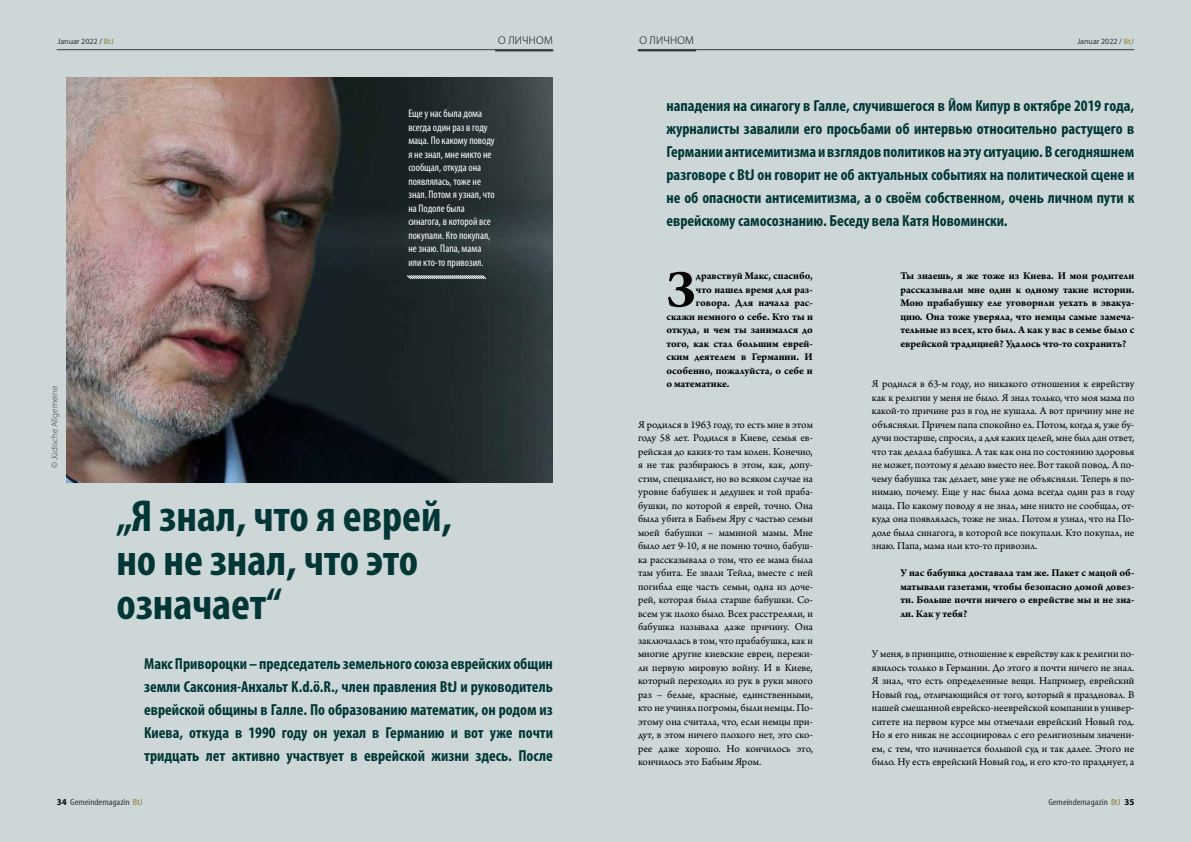
<style>
.page{position:relative;width:1191px;height:842px;background:#cdd7d7}
.page>*{position:absolute;margin:0;border:0;box-sizing:border-box;transform-origin:0 0}
.t1{font:700 55.5px "Arno Pro";color:#000}
.t2{font:700 condensed 45px/44px "Myriad Pro";color:#003636}
.t3{font:700 condensed 16px/23px "Myriad Pro";color:#003636;text-align:justify}
.t4{font:300 11.3px "Myriad Pro";letter-spacing:.02em;color:#000}
.t5{font:11px/13.5px "Arno Pro";color:#000;text-align:justify}
.t6{font:700 11px/13.5px "Arno Pro";color:#000;text-align:justify}
.t7{font:condensed 11px/13.5px "Myriad Pro";color:#fff}
.t8{font:condensed 9px "Myriad Pro";color:#393b41;scale:1.14 1}
.t9{font:300 9px "Myriad Pro";color:#393b41}
.t10{font:8px "Myriad Pro";color:#313747}
.s1{color:#b1933f}
.s2{font-weight:700;font-stretch:normal;color:#000}
</style>
<div class="page">
<hr style="left:638px;top:49px;width:58px;height:2px;background:#393b41">
<hr style="left:495px;top:49px;width:58px;height:2px;background:#393b41">
<hr style="left:57px;top:49px;width:496px;height:1px;background:#393b41">
<img style="left:66px;top:77px;width:487px;height:405px">
<svg style="left:406px;top:274px;width:81px;height:6px"></svg>
<p class="t10" style="left:57px;top:37px;width:58px">Januar 2022 / <span class="s1">BtJ</span></p>
<p class="t4" style="left:639px;top:34px;width:56px">О ЛИЧНОМ</p>
<p class="t10" style="left:1077px;top:37px;width:58px">Januar 2022 / <span class="s1">BtJ</span></p>
<p class="t4" style="left:498px;top:34px;width:56px">О ЛИЧНОМ</p>
<p class="t9" style="left:49px;top:468px;width:84px;rotate:-90deg">© Jüdische Allgemeine</p>
<p class="t7" style="left:408px;top:107px;width:88px">Еще у нас была дома всегда один раз в году маца. По какому поводу я не знал, мне никто не сообщал, откуда она появлялась, тоже не знал. Потом я узнал, что на Подоле была синагога, в которой все покупали. Кто покупал, не знаю. Папа, мама или кто-то привозил.</p>
<h2 class="t2" style="left:116px;top:493px;width:337px">„Я знал, что я еврей, но не знал, что это означает“</h2>
<p class="t3" style="left:144px;top:652px;width:410px">Макс Привороцки – председатель земельного союза еврейских общин земли Саксония-Анхальт K.d.ö.R., член правления BtJ и руководитель еврейской общины в Галле. По образованию математик, он родом из Киева, откуда в 1990 году он уехал в Германию и вот уже почти тридцать лет активно участвует в еврейской жизни здесь. После</p>
<p class="t3" style="left:666px;top:94px;width:469px">нападения на синагогу в Галле, случившегося в Йом Кипур в октябре 2019 года, журналисты завалили его просьбами об интервью относительно растущего в Германии антисемитизма и взглядов политиков на эту ситуацию. В сегодняшнем разговоре с BtJ он говорит не об актуальных событиях на политической сцене и не об опасности антисемитизма, а о своём собственном, очень личном пути к еврейскому самосознанию. Беседу вела Катя Новомински.</p>
<h1 class="t1" style="left:666px;top:257px;width:31px">З</h1>
<p class="t6" style="left:696px;top:270px;width:118px">дравствуй Макс, спасибо,</p>
<p class="t6" style="left:696px;top:283px;width:118px">что нашел время для раз-</p>
<p class="t6" style="left:696px;top:297px;width:118px">говора. Для начала рас-</p>
<p class="t6" style="left:666px;top:310px;width:148px">скажи немного о себе. Кто ты и</p>
<p class="t6" style="left:666px;top:324px;width:148px">откуда, и чем ты занимался до</p>
<p class="t6" style="left:666px;top:337px;width:148px">того, как стал большим еврей-</p>
<p class="t6" style="left:666px;top:351px;width:148px">ским деятелем в Германии. И</p>
<p class="t6" style="left:666px;top:364px;width:148px">особенно, пожалуйста, о себе и</p>
<p class="t6" style="left:666px;top:378px;width:65px">о математике.</p>
<p class="t5" style="left:638px;top:418px;width:176px">Я родился в 1963 году, то есть мне в этом году 58 лет. Родился в Киеве, семья ев&shy;рейская до каких-то там колен. Конечно, я не так разбираюсь в этом, как, допу&shy;стим, специалист, но во всяком случае на уровне бабушек и дедушек и той праба&shy;бушки, по которой я еврей, точно. Она была убита в Бабьем Яру с частью семьи моей бабушки – маминой мамы. Мне было лет 9-10, я не помню точно, бабуш&shy;ка рассказывала о том, что ее мама была там убита. Ее звали Тейла, вместе с ней погибла еще часть семьи, одна из доче&shy;рей, которая была старше бабушки. Со&shy;всем уж плохо было. Всех расстреляли, и бабушка называла даже причину. Она заключалась в том, что прабабушка, как и многие другие киевские евреи, пережи&shy;ли первую мировую войну. И в Киеве, который переходил из рук в руки много раз – белые, красные, единственными, кто не учинял погромы, были немцы. По&shy;этому она считала, что, если немцы при&shy;дут, в этом ничего плохого нет, это ско&shy;рее даже хорошо. Но кончилось это, кончилось это Бабьим Яром.</p>
<p class="t6" style="left:900px;top:270px;width:236px">Ты знаешь, я же тоже из Киева. И мои родители рассказывали мне один к одному такие истории.<br>Мою прабабушку еле уговорили уехать в эвакуа&shy;цию. Она тоже уверяла, что немцы самые замеча&shy;тельные из всех, кто был. А как у вас в семье было с еврейской традицией? Удалось что-то сохранить?</p>
<p class="t5" style="left:872px;top:378px;width:264px">Я родился в 63-м году, но никакого отношения к еврейству как к религии у меня не было. Я знал только, что моя мама по какой-то причине раз в год не кушала. А вот причину мне не объясняли. Причем папа спокойно ел. Потом, когда я, уже бу&shy;дучи постарше, спросил, а для каких целей, мне был дан ответ, что так делала бабушка. А так как она по состоянию здоровья не может, поэтому я делаю вместо нее. Вот такой повод. А по&shy;чему бабушка так делает, мне уже не объясняли. Теперь я по&shy;нимаю, почему. Еще у нас была дома всегда один раз в году маца. По какому поводу я не знал, мне никто не сообщал, от&shy;куда она появлялась, тоже не знал. Потом я узнал, что на По&shy;доле была синагога, в которой все покупали. Кто покупал, не знаю. Папа, мама или кто-то привозил.</p>
<p class="t6" style="left:900px;top:567px;width:236px">У нас бабушка доставала там же. Пакет с мацой об&shy;матывали газетами, чтобы безопасно домой довез&shy;ти. Больше почти ничего о еврействе мы и не зна&shy;ли. Как у тебя?</p>
<p class="t5" style="left:872px;top:648px;width:264px">У меня, в принципе, отношение к еврейству как к религии по&shy;явилось только в Германии. До этого я почти ничего не знал.<br>Я знал, что есть определенные вещи. Например, еврейский Новый год, отличающийся от того, который я праздновал. В нашей смешанной еврейско-нееврейской компании в универ&shy;ситете на первом курсе мы отмечали еврейский Новый год.<br>Но я его никак не ассоциировал с его религиозным значени&shy;ем, с тем, что начинается большой суд и так далее. Этого не было. Ну есть еврейский Новый год, и его кто-то празднует, а</p>
<p class="t8" style="left:57px;top:796px;width:77px"><span class="s2">34</span> Gemeindemagazin <span class="s1">BtJ</span></p>
<p class="t8" style="left:1048px;top:796px;width:77px">Gemeindemagazin <span class="s1">BtJ</span> <span class="s2">35</span></p>
</div>
